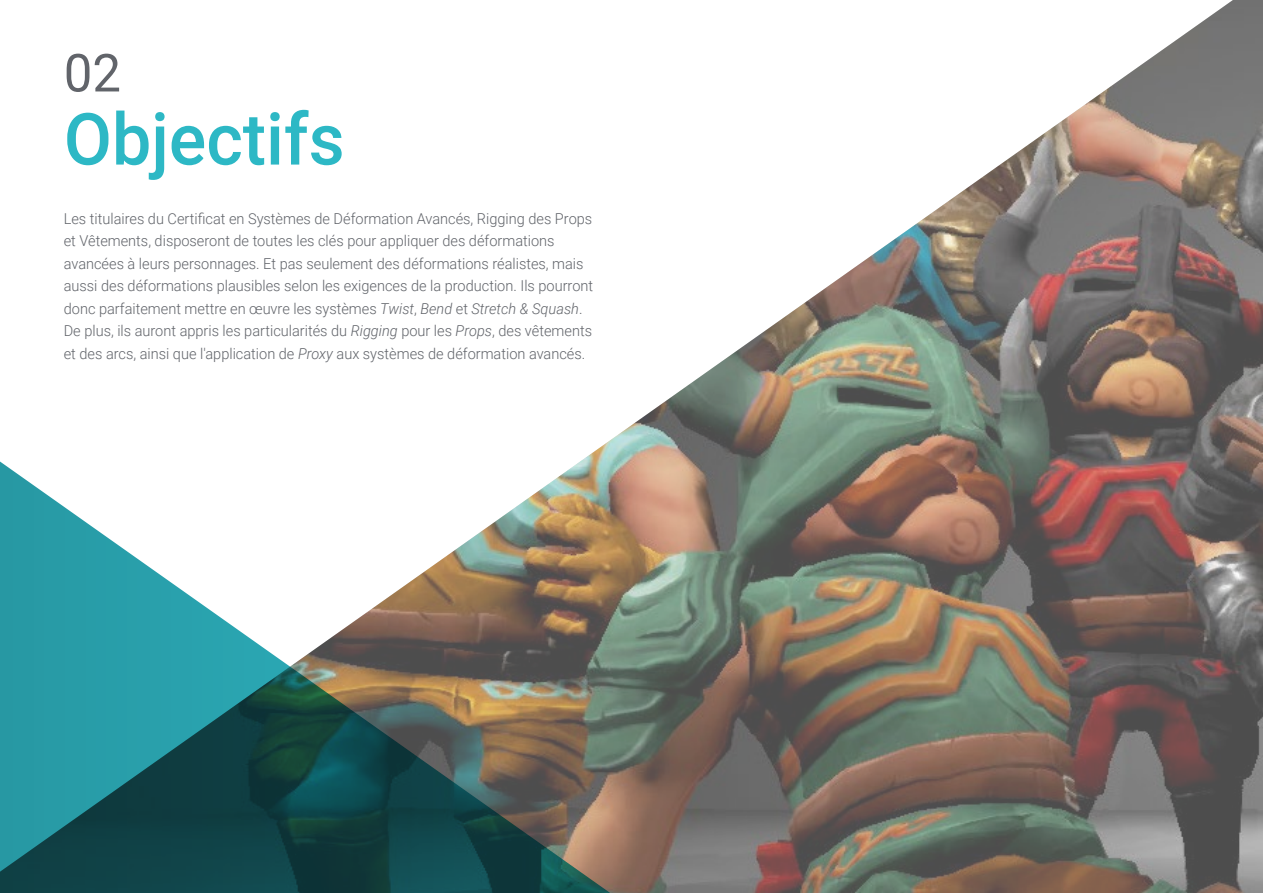
<style>
.page{position:relative;width:1263px;height:893px;background:#fff}
.page>*{position:absolute;margin:0;border:0;box-sizing:border-box;transform-origin:0 0}
.t1{font:500 72px "Roboto";color:#2db8c5}
.t2{font:52.5px "Roboto";color:#61646a}
.t3{font:300 15px/22.5px "Roboto";color:#61646a}
.s1{font-style:italic}
</style>
<div class="page">
<img style="left:602px;top:0;width:661px;height:893px">
<svg style="left:0;top:446px;width:640px;height:447px"></svg>
<h2 class="t2" style="left:64px;top:36px;width:59px">02</h2>
<h1 class="t1" style="left:64px;top:89px;width:282px">Objectifs</h1>
<p class="t3" style="left:64px;top:207px;width:531px">Les titulaires du Certificat en Systèmes de Déformation Avancés, Rigging des Props et Vêtements, disposeront de toutes les clés pour appliquer des déformations avancées à leurs personnages. Et pas seulement des déformations réalistes, mais aussi des déformations plausibles selon les exigences de la production. Ils pourront donc parfaitement mettre en œuvre les systèmes <span class="s1">Twist</span>, <span class="s1">Bend</span> et <span class="s1">Stretch &amp; Squash</span>.<br>De plus, ils auront appris les particularités du <span class="s1">Rigging</span> pour les <span class="s1">Props</span>, des vêtements et des arcs, ainsi que l'application de <span class="s1">Proxy</span> aux systèmes de déformation avancés.</p>
</div>
